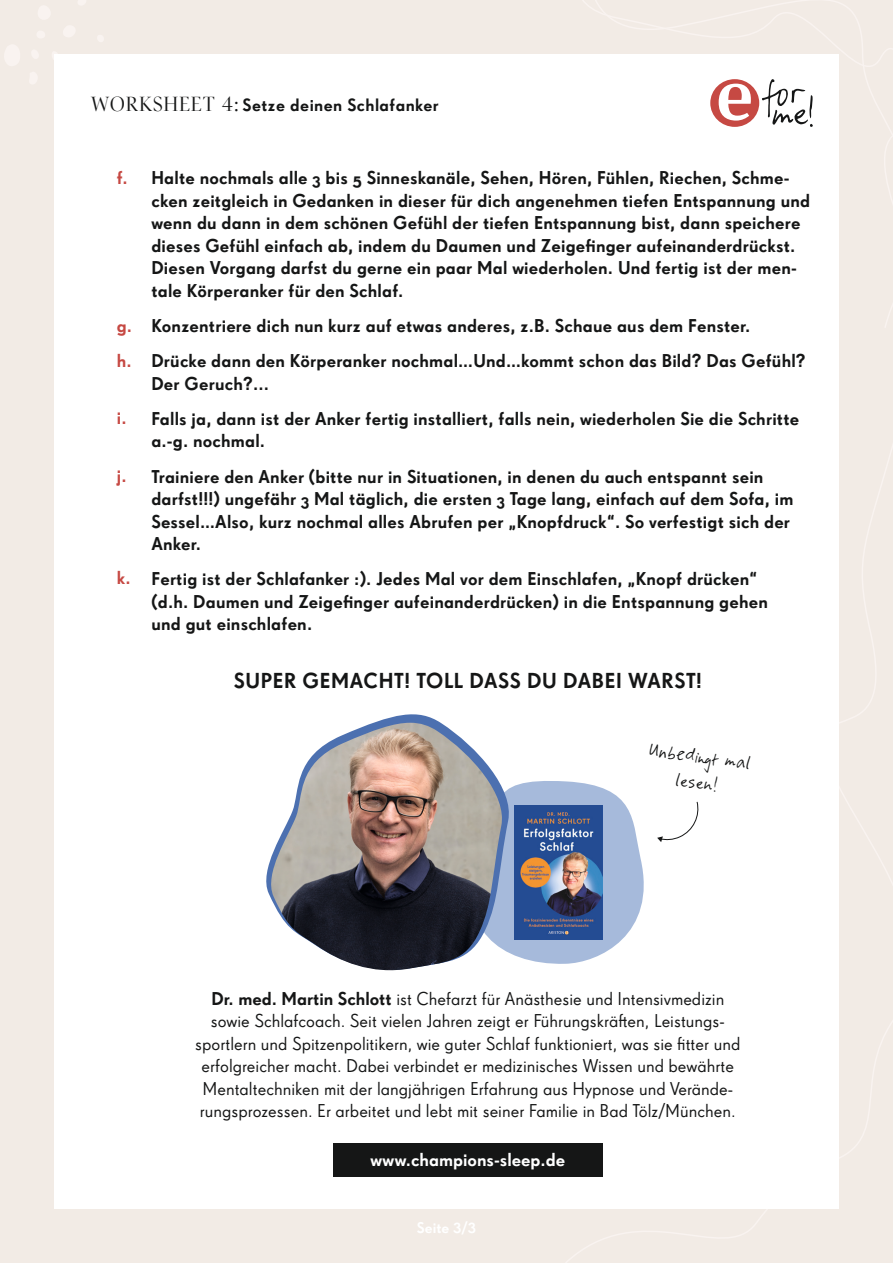
<style>
.page{position:relative;width:893px;height:1263px;background:#f2ebe5}
.page>*{position:absolute;margin:0;border:0;box-sizing:border-box;transform-origin:0 0}
.t1{font:21.9px/25.7px "Emotionhandschrift";color:#151616;text-align:center}
.t2{font:500 21px "Super Grotesk OT";letter-spacing:.03em;color:#151616}
.t3{font:500 18px/22.5px "Super Grotesk OT";letter-spacing:.01em;color:#151616}
.t4{font:18px/22.5px "Super Grotesk OT";color:#151616;text-align:center}
.t5{font:500 18px "Super Grotesk OT";color:#fff}
.t6{font:500 18px "Super Grotesk OT";color:#c64943}
.t7{font:500 17.1px "Super Grotesk OT";letter-spacing:.025em;color:#151616}
.t8{font:500 15px "Super Grotesk OT";color:#fff}
.s1{font-family:"Pratt Nova Fine";font-weight:400;font-size:21px}
.s2{font-weight:500}
</style>
<div class="page">
<svg style="left:38px;top:6px;width:12px;height:13px"></svg>
<svg style="left:37px;top:31px;width:8px;height:7px"></svg>
<svg style="left:32px;top:50px;width:6px;height:8px"></svg>
<svg style="left:4px;top:45px;width:16px;height:21px"></svg>
<svg style="left:52px;top:52px;width:5px;height:7px"></svg>
<svg style="left:63px;top:26px;width:12px;height:11px"></svg>
<svg style="left:78px;top:0;width:8px;height:5px"></svg>
<svg style="left:98px;top:35px;width:5px;height:7px"></svg>
<svg style="left:30px;top:72px;width:7px;height:12px"></svg>
<div style="left:54px;top:54px;width:785px;height:1155px;background:#fff"></div>
<svg style="left:710px;top:79px;width:103px;height:48px"></svg>
<svg style="left:514px;top:781px;width:185px;height:183px"></svg>
<svg style="left:266px;top:714px;width:248px;height:241px"></svg>
<img style="left:270px;top:723px;width:233px;height:248px">
<img style="left:514px;top:805px;width:88px;height:134px">
<div style="left:333px;top:1144px;width:269px;height:33px;background:#151616"></div>
<p class="t7" style="left:91px;top:95px;width:349px"><span class="s1">WORKSHEET 4:</span> Setze deinen Schlafanker</p>
<p class="t6" style="left:117px;top:167px;width:12px">f.</p>
<p class="t6" style="left:117px;top:315px;width:17px">g.</p>
<p class="t6" style="left:117px;top:349px;width:16px">h.</p>
<p class="t6" style="left:117px;top:407px;width:11px">i.</p>
<p class="t6" style="left:117px;top:465px;width:11px">j.</p>
<p class="t6" style="left:117px;top:567px;width:15px">k.</p>
<p class="t3" style="left:151px;top:166px;width:660px">Halte nochmals alle 3 bis 5 Sinneskanäle, Sehen, Hören, Fühlen, Riechen, Schme&shy;cken zeitgleich in Gedanken in dieser für dich angenehmen tiefen Entspannung und wenn du dann in dem schönen Gefühl der tiefen Entspannung bist, dann speichere dieses Gefühl einfach ab, indem du Daumen und Zeigefinger aufeinanderdrückst.<br>Diesen Vorgang darfst du gerne ein paar Mal wiederholen. Und fertig ist der men&shy;tale Körperanker für den Schlaf.</p>
<p class="t3" style="left:151px;top:314px;width:601px">Konzentriere dich nun kurz auf etwas anderes, z.B. Schaue aus dem Fenster.</p>
<p class="t3" style="left:151px;top:349px;width:656px">Drücke dann den Körperanker nochmal…Und…kommt schon das Bild? Das Gefühl?<br>Der Geruch?...</p>
<p class="t3" style="left:151px;top:407px;width:649px">Falls ja, dann ist der Anker fertig installiert, falls nein, wiederholen Sie die Schritte</p>
<p class="t3" style="left:151px;top:430px;width:115px">a.-g. nochmal.</p>
<p class="t3" style="left:151px;top:465px;width:644px">Trainiere den Anker (bitte nur in Situationen, in denen du auch entspannt sein darfst!!!) ungefähr 3 Mal täglich, die ersten 3 Tage lang, einfach auf dem Sofa, im Sessel…Also, kurz nochmal alles Abrufen per „Knopfdruck“. So verfestigt sich der Anker.</p>
<p class="t3" style="left:151px;top:568px;width:618px">Fertig ist der Schlafanker :). Jedes Mal vor dem Einschlafen, „Knopf drücken“ (d.h. Daumen und Zeigefinger aufeinanderdrücken) in die Entspannung gehen und gut einschlafen.</p>
<p class="t2" style="left:234px;top:667px;width:470px">SUPER GEMACHT! TOLL DASS DU DABEI WARST!</p>
<p class="t1" style="left:650px;top:740px;width:104px;rotate:7deg">Unbedingt mal lesen!</p>
<p class="t4" style="left:195px;top:987px;width:547px"><span class="s2">Dr. med. Martin Schlott</span> ist Chefarzt für Anästhesie und Intensivmedizin sowie Schlafcoach. Seit vielen Jahren zeigt er Führungskräften, Leistungs&shy;sportlern und Spitzenpolitikern, wie guter Schlaf funktioniert, was sie fitter und erfolgreicher macht. Dabei verbindet er medizinisches Wissen und bewährte Mentaltechniken mit der langjährigen Erfahrung aus Hypnose und Verände&shy;rungsprozessen. Er arbeitet und lebt mit seiner Familie in Bad Tölz/München.</p>
<p class="t5" style="left:370px;top:1149px;width:196px">www.champions-sleep.de</p>
<p class="t8" style="left:417px;top:1219px;width:61px">Seite 3/3</p>
</div>
